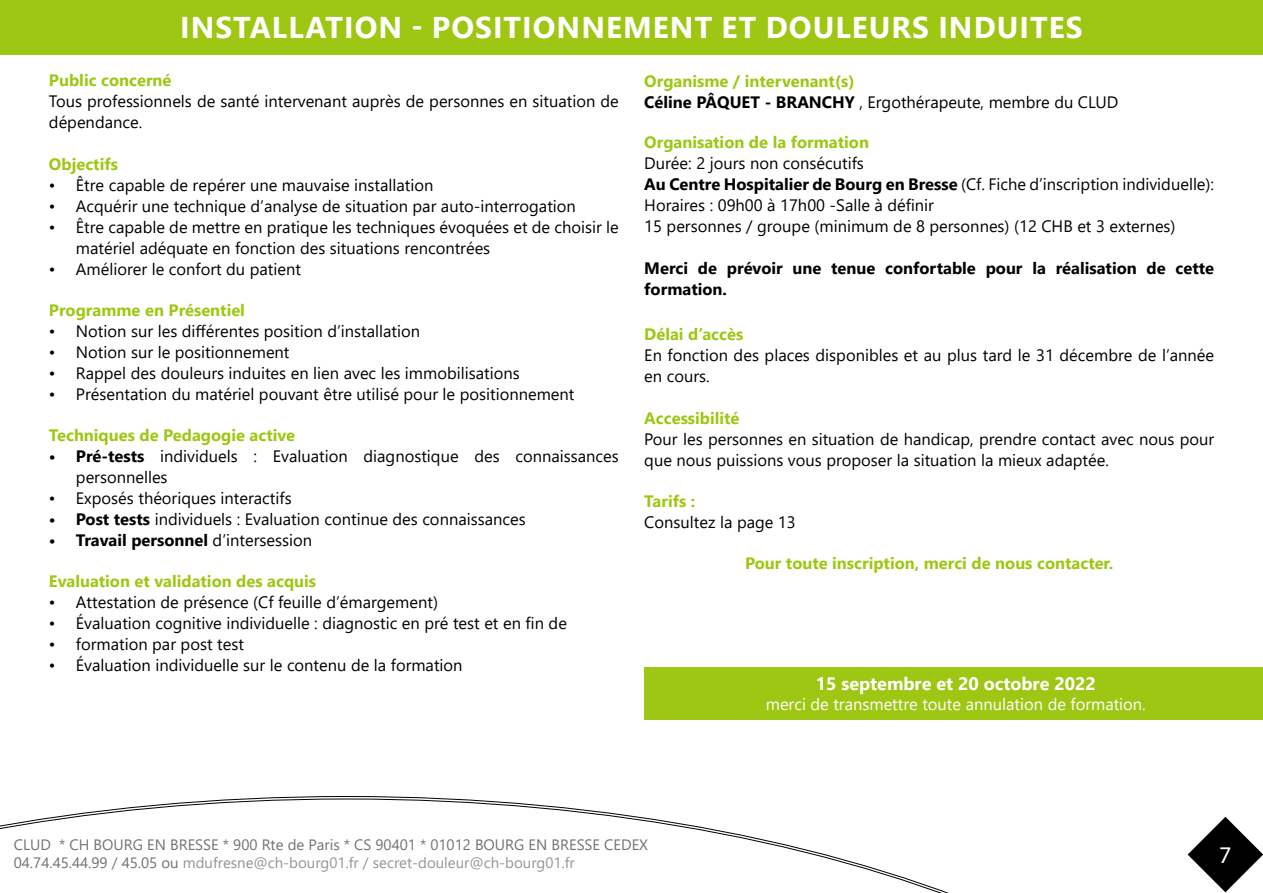
<style>
.page{position:relative;width:1263px;height:893px;background:#fff}
.page>*{position:absolute;margin:0;border:0;box-sizing:border-box;transform-origin:0 0}
.t1{font:700 30px "Segoe UI";letter-spacing:.035em;color:#fff}
.t2{font:24px "Myriad Pro";color:#fff}
.t3{font:700 18px "Segoe UI";color:#fff}
.t4{font:16.5px/21px "Segoe UI";color:#000}
.t5{font:700 16.5px "Segoe UI";color:#9ec713}
.t6{font:700 16.5px/21px "Segoe UI";color:#000}
.t7{font:16.5px "Segoe UI";color:#fff}
.t8{font:15px/18px "Segoe UI";color:#727271}
.s1{font-weight:700}
.s2{font-weight:400}
.s3{font-weight:700;color:#9ec713}
.s4{color:#949494}
</style>
<div class="page">
<svg style="left:0;top:799px;width:1263px;height:94px"></svg>
<div style="left:0;top:0;width:1263px;height:54px;background:#9ec713"></div>
<div style="left:644px;top:667px;width:619px;height:52px;background:#9ec713"></div>
<h1 class="t1" style="left:180px;top:-1px;width:904px">INSTALLATION - POSITIONNEMENT ET DOULEURS INDUITES</h1>
<p class="t5" style="left:49px;top:65px;width:124px">Public concerné</p>
<p class="t4" style="left:49px;top:90px;width:571px">Tous professionnels de santé intervenant auprès de personnes en situation de dépendance.</p>
<p class="t5" style="left:49px;top:148px;width:70px">Objectifs</p>
<p class="t4" style="left:49px;top:173px;width:386px">• Être capable de repérer une mauvaise installation</p>
<p class="t4" style="left:49px;top:194px;width:528px">• Acquérir une technique d’analyse de situation par auto-interrogation</p>
<p class="t4" style="left:76px;top:215px;width:544px;text-indent:-27px">• Être capable de mettre en pratique les techniques évoquées et de choisir le matériel adéquate en fonction des situations rencontrées</p>
<p class="t4" style="left:49px;top:257px;width:254px">• Améliorer le confort du patient</p>
<p class="t5" style="left:49px;top:295px;width:198px">Programme en Présentiel</p>
<p class="t4" style="left:49px;top:319px;width:373px">• Notion sur les différentes position d’installation</p>
<p class="t4" style="left:49px;top:340px;width:242px">• Notion sur le positionnement</p>
<p class="t4" style="left:49px;top:361px;width:472px">• Rappel des douleurs induites en lien avec les immobilisations</p>
<p class="t4" style="left:49px;top:382px;width:527px">• Présentation du matériel pouvant être utilisé pour le positionnement</p>
<p class="t5" style="left:49px;top:420px;width:248px">Techniques de Pedagogie active</p>
<p class="t4" style="left:76px;top:444px;width:544px;text-indent:-27px"><span class="s1">• Pré-tests</span> individuels : Evaluation diagnostique des connaissances personnelles</p>
<p class="t4" style="left:49px;top:486px;width:244px">• Exposés théoriques interactifs</p>
<p class="t4" style="left:49px;top:507px;width:478px"><span class="s1">• Post tests</span> individuels : Evaluation continue des connaissances</p>
<p class="t6" style="left:49px;top:528px;width:265px">• Travail personnel <span class="s2">d’intersession</span></p>
<p class="t5" style="left:49px;top:565px;width:269px">Evaluation et validation des acquis</p>
<p class="t4" style="left:49px;top:590px;width:390px">• Attestation de présence (Cf feuille d’émargement)</p>
<p class="t4" style="left:49px;top:611px;width:519px">• Évaluation cognitive individuelle : diagnostic en pré test et en fin de</p>
<p class="t4" style="left:49px;top:632px;width:196px">• formation par post test</p>
<p class="t4" style="left:49px;top:653px;width:415px">• Évaluation individuelle sur le contenu de la formation</p>
<p class="t4" style="left:644px;top:69px;width:476px"><span class="s3">Organisme / intervenant(s)<br></span><span class="s1">Céline PÂQUET - BRANCHY</span> , Ergothérapeute, membre du CLUD</p>
<p class="t5" style="left:644px;top:127px;width:226px">Organisation de la formation</p>
<p class="t4" style="left:644px;top:152px;width:571px">Durée: 2 jours non consécutifs<br><span class="s1">Au Centre Hospitalier de Bourg en Bresse</span> (Cf. Fiche d’inscription individuelle):<br>Horaires : 09h00 à 17h00 -Salle à définir<br>15 personnes / groupe (minimum de 8 personnes) (12 CHB et 3 externes)</p>
<p class="t6" style="left:644px;top:257px;width:571px">Merci de prévoir une tenue confortable pour la réalisation de cette formation.</p>
<p class="t5" style="left:644px;top:319px;width:100px">Délai d’accès</p>
<p class="t4" style="left:644px;top:344px;width:571px">En fonction des places disponibles et au plus tard le 31 décembre de l’année en cours.</p>
<p class="t5" style="left:644px;top:402px;width:97px">Accessibilité</p>
<p class="t4" style="left:644px;top:427px;width:571px">Pour les personnes en situation de handicap, prendre contact avec nous pour que nous puissions vous proposer la situation la mieux adaptée.</p>
<p class="t5" style="left:644px;top:486px;width:53px">Tarifs :</p>
<p class="t4" style="left:644px;top:510px;width:153px">Consultez la page 13</p>
<p class="t5" style="left:745px;top:548px;width:370px">Pour toute inscription, merci de nous contacter.</p>
<p class="t3" style="left:816px;top:666px;width:281px">15 septembre et 20 octobre 2022</p>
<p class="t7" style="left:766px;top:688px;width:382px">merci de transmettre toute annulation de formation.</p>
<p class="t8" style="left:14px;top:834px;width:636px">CLUD * CH BOURG EN BRESSE * 900 Rte de Paris * CS 90401 * 01012 BOURG EN BRESSE CEDEX<br>04.74.45.44.99 / 45.05 ou <span class="s4">mdufresne@ch-bourg01.fr / secret-douleur@ch-bourg01.fr</span></p>
<h2 class="t2" style="left:1219px;top:840px;width:14px">7</h2>
</div>
